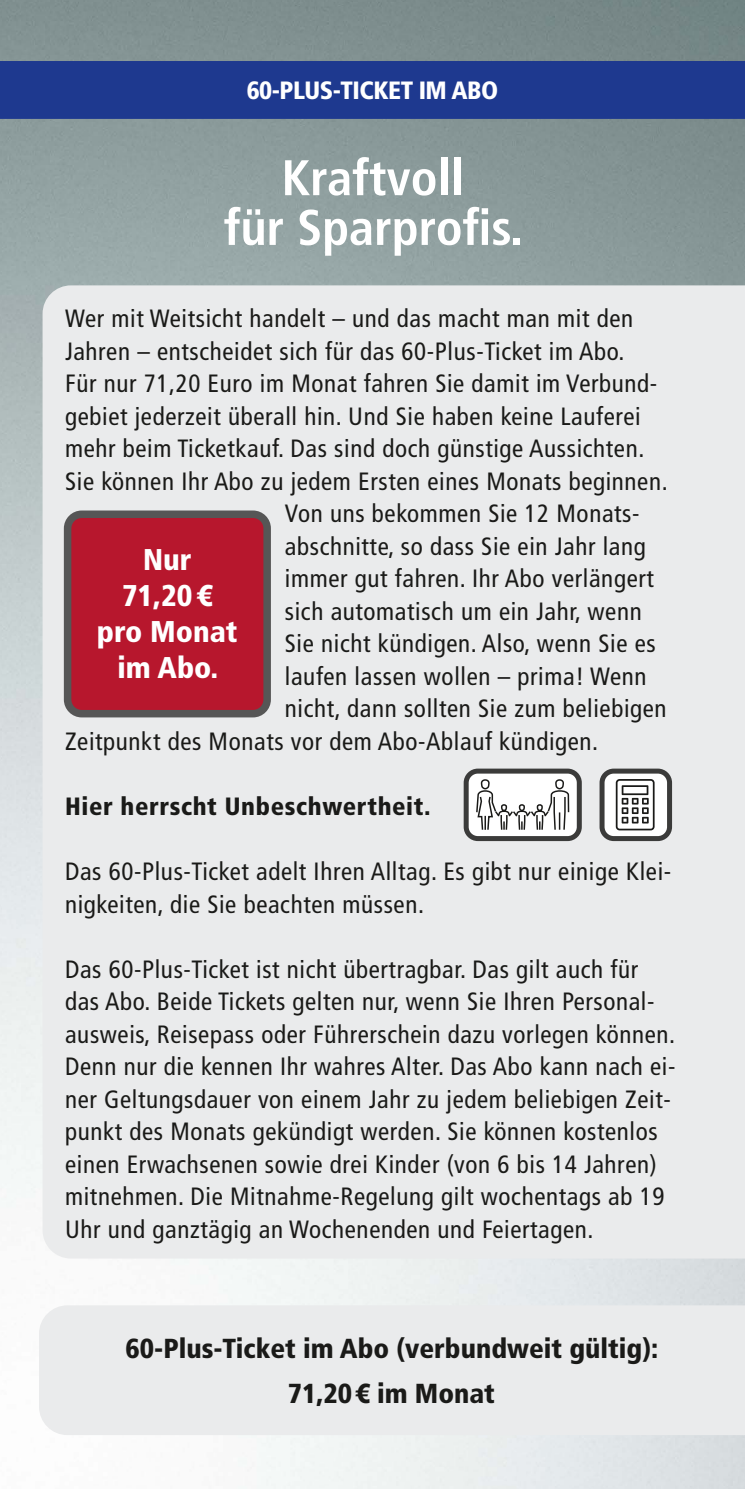
<style>
.page{position:relative;width:745px;height:1489px;background:#fff}
.page>*{position:absolute;margin:0;border:0;box-sizing:border-box;transform-origin:0 0}
.t1{font:700 condensed 50px/49.8px "Frutiger LT Com";color:#fff;text-align:center}
.t2{font:900 condensed 30px/36px "Frutiger LT Com";color:#fff;text-align:center}
.t3{font:900 condensed 27.5px/45px "Frutiger LT Com";color:#1a1a18;text-align:center}
.t4{font:condensed 25px/32.5px "Frutiger LT Com";letter-spacing:.025em;color:#1a1a18}
.t5{font:900 condensed 25px "Frutiger LT Com";letter-spacing:.025em;color:#1a1a18}
.t6{font:900 condensed 25px "Frutiger LT Com";letter-spacing:-.02em;color:#fff}
</style>
<div class="page">
<img style="left:0;top:0;width:744px;height:1488px">
<div style="left:43px;top:285px;width:701px;height:973px;background:#eaebec"></div>
<div style="left:39px;top:1305px;width:705px;height:129px;background:#eaebec"></div>
<div style="left:68px;top:514px;width:199px;height:199px;background:#b7172d;border-radius:14px"></div>
<div style="left:64px;top:510px;width:207px;height:207px;border:8px solid #565656;border-radius:14px"></div>
<div style="left:601px;top:771px;width:68px;height:67px;background:#fff;border-radius:12px"></div>
<svg style="left:615px;top:779px;width:39px;height:51px"></svg>
<svg style="left:641px;top:816px;width:7px;height:7px"></svg>
<div style="left:599px;top:768px;width:72px;height:73px;border:5px solid #3b3b3a;border-radius:12px"></div>
<div style="left:466px;top:771px;width:113px;height:67px;background:#fff;border-radius:12px"></div>
<svg style="left:476px;top:779px;width:93px;height:51px"></svg>
<div style="left:463px;top:768px;width:118px;height:73px;border:5px solid #3b3b3a;border-radius:12px"></div>
<div style="left:0;top:61px;width:744px;height:58px;background:#1e398f"></div>
<p class="t6" style="left:246px;top:75px;width:253px">60-PLUS-TICKET IM ABO</p>
<h1 class="t1" style="left:224px;top:153px;width:300px">Kraftvoll<br>für Sparprofis.</h1>
<p class="t4" style="left:65px;top:302px;width:569px">Wer mit Weitsicht handelt – und das macht man mit den</p>
<p class="t4" style="left:65px;top:335px;width:560px">Jahren – entscheidet sich für das 60-Plus-Ticket im Abo.</p>
<p class="t4" style="left:65px;top:367px;width:593px">Für nur 71,20 Euro im Monat fahren Sie damit im Verbund-</p>
<p class="t4" style="left:65px;top:400px;width:577px">gebiet jederzeit überall hin. Und Sie haben keine Lauferei</p>
<p class="t4" style="left:65px;top:432px;width:580px">mehr beim Ticketkauf. Das sind doch günstige Aussichten.</p>
<p class="t4" style="left:65px;top:465px;width:603px">Sie können Ihr Abo zu jedem Ersten eines Monats beginnen.</p>
<p class="t4" style="left:285px;top:497px;width:356px">Von uns bekommen Sie 12 Monats-</p>
<p class="t4" style="left:285px;top:530px;width:362px">abschnitte, so dass Sie ein Jahr lang</p>
<p class="t4" style="left:285px;top:562px;width:370px">immer gut fahren. Ihr Abo verlängert</p>
<p class="t4" style="left:285px;top:595px;width:358px">sich automatisch um ein Jahr, wenn</p>
<p class="t4" style="left:285px;top:627px;width:372px">Sie nicht kündigen. Also, wenn Sie es</p>
<p class="t4" style="left:285px;top:660px;width:363px">laufen lassen wollen – prima! Wenn</p>
<p class="t4" style="left:285px;top:692px;width:383px">nicht, dann sollten Sie zum beliebigen</p>
<p class="t4" style="left:65px;top:725px;width:534px">Zeitpunkt des Monats vor dem Abo-Ablauf kündigen.</p>
<p class="t2" style="left:97px;top:541px;width:142px">Nur<br>71,20 € pro Monat im Abo.</p>
<p class="t5" style="left:65px;top:791px;width:367px">Hier herrscht Unbeschwertheit.</p>
<p class="t4" style="left:65px;top:855px;width:607px">Das 60-Plus-Ticket adelt Ihren Alltag. Es gibt nur einige Klei&shy;nigkeiten, die Sie beachten müssen.</p>
<p class="t4" style="left:65px;top:952px;width:611px">Das 60-Plus-Ticket ist nicht übertragbar. Das gilt auch für das Abo. Beide Tickets gelten nur, wenn Sie Ihren Personal&shy;ausweis, Reisepass oder Führerschein dazu vorlegen können.<br>Denn nur die kennen Ihr wahres Alter. Das Abo kann nach ei&shy;ner Geltungsdauer von einem Jahr zu jedem beliebigen Zeit&shy;punkt des Monats gekündigt werden. Sie können kostenlos einen Erwachsenen sowie drei Kinder (von 6 bis 14 Jahren) mitnehmen. Die Mitnahme-Regelung gilt wochentags ab 19<br>Uhr und ganztägig an Wochenenden und Feiertagen.</p>
<p class="t3" style="left:125px;top:1325px;width:533px">60-Plus-Ticket im Abo (verbundweit gültig):<br>71,20€ im Monat</p>
</div>
